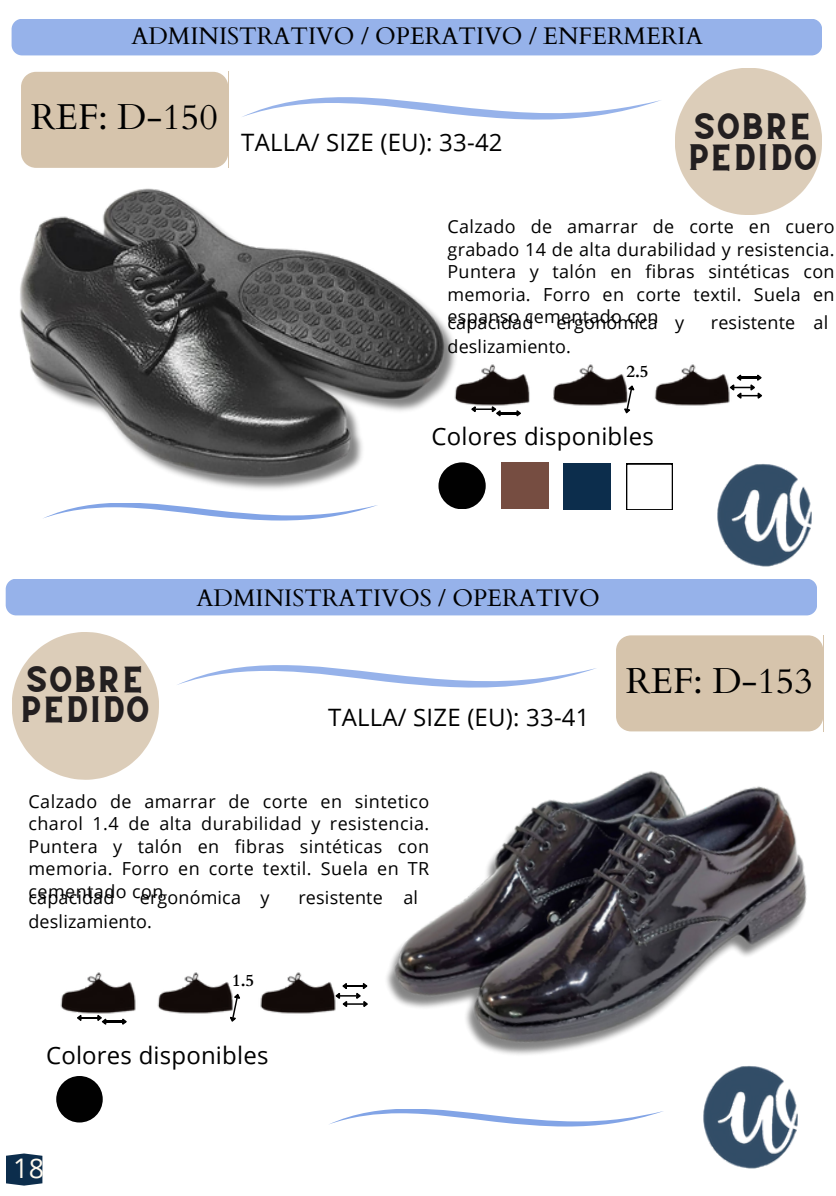
<style>
.page{position:relative;width:836px;height:1196px;background:#fff}
.page>*{position:absolute;margin:0;border:0;box-sizing:border-box;transform-origin:0 0}
.t1{font:36px "Cardo";color:#000}
.t2{font:27px "Open Sans";color:#fffaef}
.t3{font:26px/30px "CS Gordon Vintage";color:#231f20}
.t4{font:24px "Open Sans";letter-spacing:.01em;color:#000}
.t5{font:24px "Cardo";color:#000}
.t6{font:18px/22.4px "Open Sans";letter-spacing:.015em;color:#000;text-align:justify}
.t7{font:700 16.8px "Cardo";color:#000}
</style>
<div class="page">
<div style="left:12px;top:19px;width:810px;height:36px;background:#96b2ea"></div>
<svg style="left:675px;top:68px;width:147px;height:147px"></svg>
<svg style="left:242px;top:97px;width:419px;height:23px"></svg>
<img style="left:717px;top:464px;width:95px;height:103px">
<div style="left:6px;top:578px;width:811px;height:37px;background:#96b2ea"></div>
<svg style="left:177px;top:665px;width:419px;height:23px"></svg>
<svg style="left:12px;top:632px;width:147px;height:147px"></svg>
<img style="left:703px;top:1105px;width:95px;height:64px">
<div style="left:21px;top:72px;width:207px;height:96px;background:#d6c4ac"></div>
<svg style="left:56px;top:1076px;width:47px;height:46px;fill:#010101"></svg>
<svg style="left:329px;top:1109px;width:334px;height:17px"></svg>
<div style="left:501px;top:462px;width:47px;height:47px;background:#764d41"></div>
<div style="left:563px;top:463px;width:47px;height:47px;background:#0c2d4c"></div>
<svg style="left:624px;top:408px;width:7px;height:5px"></svg>
<div style="left:616px;top:635px;width:207px;height:96px;background:#d6c4ac"></div>
<img style="left:490px;top:364px;width:240px;height:44px">
<svg style="left:230px;top:1016px;width:6px;height:5px"></svg>
<svg style="left:490px;top:405px;width:31px;height:11px"></svg>
<svg style="left:728px;top:374px;width:34px;height:27px"></svg>
<img style="left:60px;top:972px;width:276px;height:44px">
<svg style="left:77px;top:1014px;width:50px;height:10px"></svg>
<svg style="left:334px;top:983px;width:11px;height:26px"></svg>
<img style="left:345px;top:729px;width:479px;height:376px">
<img style="left:19px;top:188px;width:471px;height:333px">
<svg style="left:6px;top:1153px;width:36px;height:32px"></svg>
<div style="left:624px;top:462px;width:50px;height:50px;border:3px solid #000"></div>
<p class="t5" style="left:131px;top:20px;width:573px">ADMINISTRATIVO / OPERATIVO / ENFERMERIA</p>
<h2 class="t1" style="left:31px;top:93px;width:188px">REF: D-150</h2>
<p class="t4" style="left:241px;top:125px;width:263px">TALLA/ SIZE (EU): 33-42</p>
<p class="t3" style="left:687px;top:114px;width:132px;line-height:31.6px">SOBRE<br>PEDIDO</p>
<h2 class="t6" style="left:447px;top:215px;width:388px">Calzado de amarrar de corte en cuero grabado 14 de alta durabilidad y resistencia.<br>Puntera y talón en fibras sintéticas con memoria. Forro en corte textil. Suela en espanso cementado con</h2>
<h2 class="t6" style="left:447px;top:311px;width:87px">capacidad</h2>
<p class="t6" style="left:556px;top:311px;width:103px">ergonómica</p>
<h1 class="t6" style="left:675px;top:311px;width:11px">y</h1>
<p class="t6" style="left:710px;top:311px;width:86px">resistente</p>
<p class="t6" style="left:813px;top:311px;width:16px">al</p>
<p class="t6" style="left:447px;top:335px;width:125px">deslizamiento.</p>
<p class="t7" style="left:626px;top:361px;width:24px">2.5</p>
<p class="t4" style="left:431px;top:420px;width:224px">Colores disponibles</p>
<p class="t3" style="left:20px;top:668px;width:132px">SOBRE<br>PEDIDO</p>
<h4 class="t5" style="left:196px;top:582px;width:405px">ADMINISTRATIVOS / OPERATIVO</h4>
<p class="t4" style="left:328px;top:700px;width:263px">TALLA/ SIZE (EU): 33-41</p>
<p class="t6" style="left:28px;top:789px;width:402px">Calzado de amarrar de corte en sintetico charol 1.4 de alta durabilidad y resistencia.<br>Puntera y talón en fibras sintéticas con memoria. Forro en corte textil. Suela en TR cementado con</p>
<h3 class="t6" style="left:28px;top:885px;width:87px">capacidad</h3>
<p class="t6" style="left:140px;top:885px;width:103px">ergonómica</p>
<p class="t6" style="left:260px;top:885px;width:11px">y</p>
<p class="t6" style="left:298px;top:885px;width:86px">resistente</p>
<p class="t6" style="left:403px;top:885px;width:16px">al</p>
<h2 class="t6" style="left:28px;top:909px;width:125px">deslizamiento.</h2>
<p class="t7" style="left:232px;top:969px;width:24px">1.5</p>
<p class="t4" style="left:46px;top:1038px;width:224px">Colores disponibles</p>
<p class="t1" style="left:626px;top:657px;width:188px">REF: D-153</p>
<p class="t2" style="left:13px;top:1149px;width:33px">18</p>
</div>
